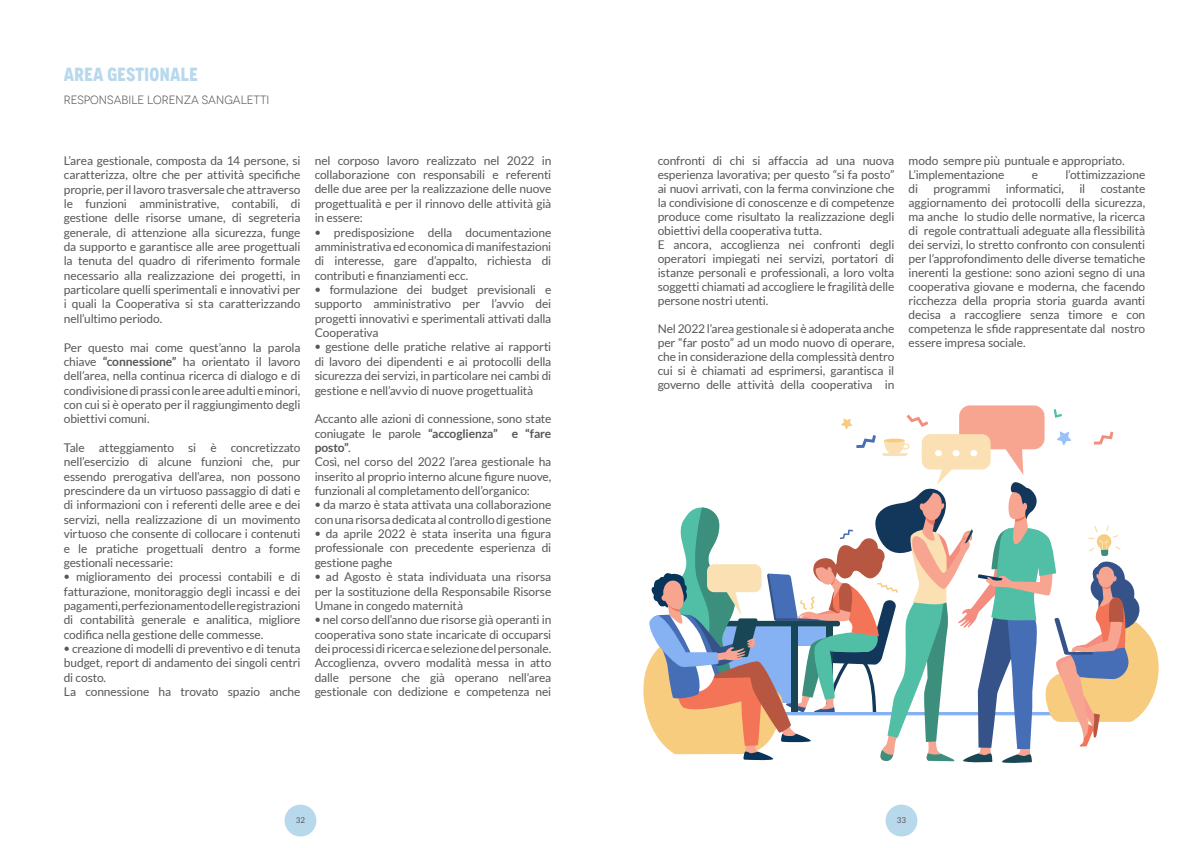
<style>
.page{position:relative;width:1202px;height:848px;background:#fff}
.page>*{position:absolute;margin:0;border:0;box-sizing:border-box;transform-origin:0 0}
.t1{font:700 condensed 19px "Novecento";color:#b8d8ec}
.t2{font:12px/14.4px "Lato";letter-spacing:-.01em;color:#575756;text-align:justify}
.t3{font:12px "Novecento";color:#575756}
.t4{font:8px "Lato";color:#575756}
.s1{font-weight:700}
.s2{font-family:"Avenir Next"}
</style>
<div class="page">
<div style="left:285px;top:804px;width:31px;height:32px;background:#b8d8ec;border-radius:50%"></div>
<div style="left:885px;top:804px;width:32px;height:32px;background:#b8d8ec;border-radius:50%"></div>
<div style="left:959px;top:405px;width:85px;height:44px;background:#f7a491;border-radius:11px"></div>
<svg style="left:643px;top:409px;width:516px;height:354px"></svg>
<svg style="left:884px;top:438px;width:21px;height:4px"></svg>
<h1 class="t1" style="left:64px;top:63px;width:136px">AREA GESTIONALE</h1>
<p class="t3" style="left:64px;top:93px;width:207px">RESPONSABILE LORENZA SANGALETTI</p>
<p class="t2" style="left:64px;top:153px;width:238px">L’area gestionale, composta da 14 persone, si caratterizza, oltre che per attività specifiche proprie, per il lavoro trasversale che attraverso le funzioni amministrative, contabili, di gestione delle risorse umane, di segreteria generale, di attenzione alla sicurezza, funge da supporto e garantisce alle aree progettuali la tenuta del quadro di riferimento formale necessario alla realizzazione dei progetti, in particolare quelli sperimentali e innovativi per i quali la Cooperativa si sta caratterizzando nell’ultimo periodo.</p>
<p class="t2" style="left:64px;top:340px;width:238px">Per questo mai come quest’anno la parola chiave <span class="s1">“connessione”</span> ha orientato il lavoro dell’area, nella continua ricerca di dialogo e di condivisione di prassi con le aree adulti e minori, con cui si è operato per il raggiungimento degli obiettivi comuni.</p>
<p class="t2" style="left:64px;top:440px;width:238px">Tale atteggiamento si è concretizzato nell’esercizio di alcune funzioni che, pur essendo prerogativa dell’area, non possono prescindere da un virtuoso passaggio di dati e di informazioni con i referenti delle aree e dei servizi, nella realizzazione di un movimento virtuoso che consente di collocare i contenuti e le pratiche progettuali dentro a forme gestionali necessarie:</p>
<p class="t2" style="left:64px;top:569px;width:238px"><span class="s2">•</span> miglioramento dei processi contabili e di fatturazione, monitoraggio degli incassi e dei pagamenti, perfezionamento delle registrazioni di contabilità generale e analitica, migliore codifica nella gestione delle commesse.</p>
<p class="t2" style="left:64px;top:641px;width:238px;text-align:left"><span class="s2">•</span> creazione di modelli di preventivo e di tenuta budget, report di andamento dei singoli centri di costo.<br>La connessione ha trovato spazio anche</p>
<p class="t2" style="left:315px;top:153px;width:238px">nel corposo lavoro realizzato nel 2022 in collaborazione con responsabili e referenti delle due aree per la realizzazione delle nuove progettualità e per il rinnovo delle attività già in essere:</p>
<p class="t2" style="left:315px;top:225px;width:238px"><span class="s2">•</span> predisposizione della documentazione amministrativa ed economica di manifestazioni di interesse, gare d’appalto, richiesta di contributi e finanziamenti ecc.</p>
<p class="t2" style="left:315px;top:282px;width:238px"><span class="s2">•</span> formulazione dei budget previsionali e supporto amministrativo per l’avvio dei progetti innovativi e sperimentali attivati dalla Cooperativa</p>
<p class="t2" style="left:315px;top:340px;width:238px"><span class="s2">•</span> gestione delle pratiche relative ai rapporti di lavoro dei dipendenti e ai protocolli della sicurezza dei servizi, in particolare nei cambi di gestione e nell’avvio di nuove progettualità</p>
<p class="t2" style="left:315px;top:411px;width:238px;text-align:left">Accanto alle azioni di connessione, sono state coniugate le parole <span class="s1">“accoglienza” e “fare posto”</span>.<br>Così, nel corso del 2022 l’area gestionale ha inserito al proprio interno alcune figure nuove, funzionali al completamento dell’organico:</p>
<p class="t2" style="left:315px;top:498px;width:238px"><span class="s2">•</span> da marzo è stata attivata una collaborazione con una risorsa dedicata al controllo di gestione</p>
<p class="t2" style="left:315px;top:526px;width:238px"><span class="s2">•</span> da aprile 2022 è stata inserita una figura professionale con precedente esperienza di gestione paghe</p>
<p class="t2" style="left:315px;top:569px;width:238px"><span class="s2">•</span> ad Agosto è stata individuata una risorsa per la sostituzione della Responsabile Risorse Umane in congedo maternità</p>
<p class="t2" style="left:315px;top:612px;width:238px"><span class="s2">•</span> nel corso dell’anno due risorse già operanti in cooperativa sono state incaricate di occuparsi dei processi di ricerca e selezione del personale.<br>Accoglienza, ovvero modalità messa in atto dalle persone che già operano nell’area gestionale con dedizione e competenza nei</p>
<p class="t2" style="left:658px;top:153px;width:238px;line-height:14px;text-align:left">confronti di chi si affaccia ad una nuova esperienza lavorativa; per questo “si fa posto” ai nuovi arrivati, con la ferma convinzione che la condivisione di conoscenze e di competenze produce come risultato la realizzazione degli obiettivi della cooperativa tutta.<br>E ancora, accoglienza nei confronti degli operatori impiegati nei servizi, portatori di istanze personali e professionali, a loro volta soggetti chiamati ad accogliere le fragilità delle persone nostri utenti.</p>
<p class="t2" style="left:658px;top:321px;width:238px;line-height:14px">Nel 2022 l’area gestionale si è adoperata anche per “far posto” ad un modo nuovo di operare, che in considerazione della complessità dentro cui si è chiamati ad esprimersi, garantisca il governo delle attività della cooperativa in</p>
<p class="t2" style="left:909px;top:153px;width:218px;line-height:14px">modo sempre più puntuale e appropriato.<br>L’implementazione</p>
<p class="t2" style="left:1032px;top:167px;width:8px">e</p>
<p class="t2" style="left:1065px;top:167px;width:81px">l’ottimizzazione</p>
<p class="t2" style="left:909px;top:181px;width:11px">di</p>
<p class="t2" style="left:933px;top:181px;width:58px">programmi</p>
<p class="t2" style="left:1006px;top:181px;width:60px">informatici,</p>
<p class="t2" style="left:1079px;top:181px;width:7px">il</p>
<p class="t2" style="left:909px;top:181px;width:238px;line-height:14px;text-indent:192px">costante aggiornamento dei protocolli della sicurezza, ma anche lo studio delle normative, la ricerca di regole contrattuali adeguate alla flessibilità dei servizi, lo stretto confronto con consulenti per l’approfondimento delle diverse tematiche inerenti la gestione: sono azioni segno di una cooperativa giovane e moderna, che facendo ricchezza della propria storia guarda avanti decisa a raccogliere senza timore e con competenza le sfide rappresentate dal nostro essere impresa sociale.</p>
<p class="t4" style="left:296px;top:815px;width:11px">32</p>
<p class="t4" style="left:897px;top:815px;width:11px">33</p>
</div>
